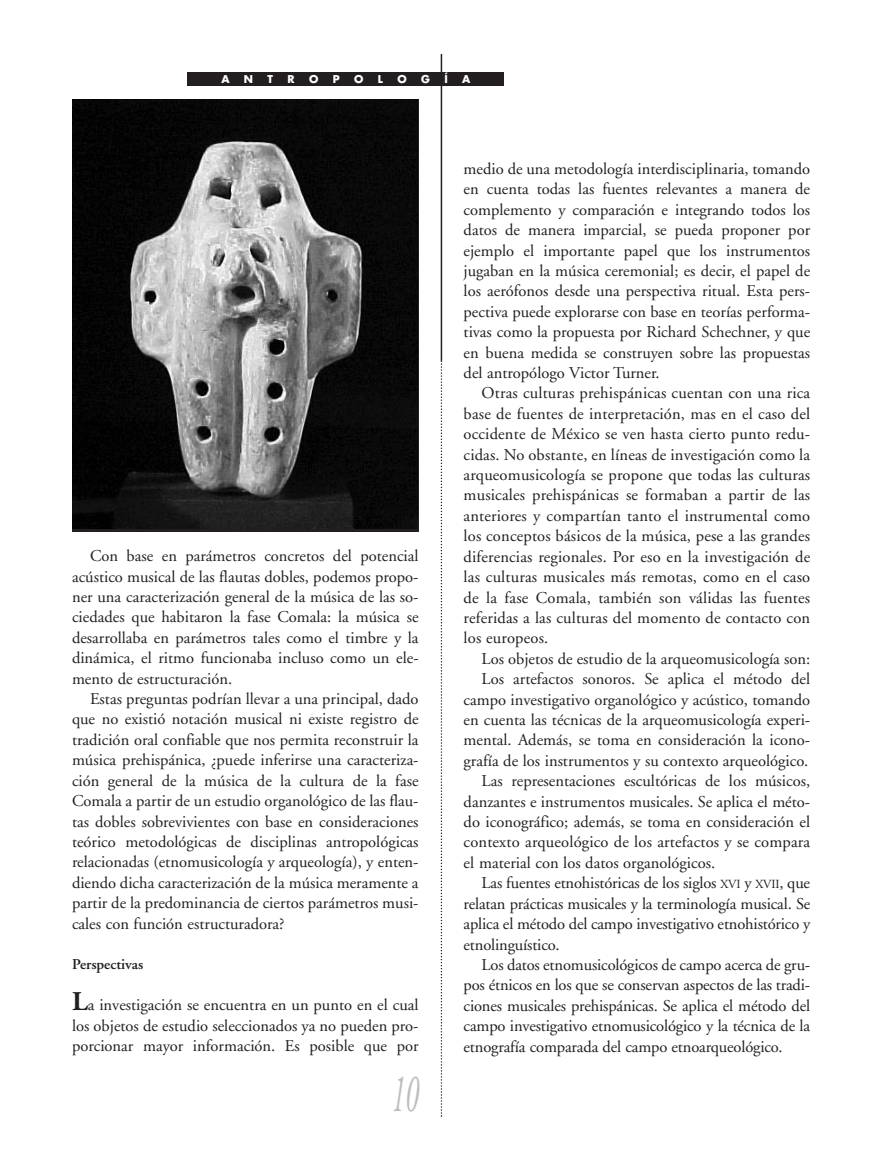
<style>
.page{position:relative;width:893px;height:1170px;background:#fff}
.page>*{position:absolute;margin:0;border:0;box-sizing:border-box;transform-origin:0 0}
.t1{font:italic 54px "Adobe Garamond";color:#bcbdc0;scale:.5 1}
.t2{font:16.5px/20.4px "Adobe Garamond";color:#231f20;text-align:justify}
.t3{font:600 15px "Adobe Garamond";color:#231f20}
.t4{font:700 10.5px "Futura";color:#fff}
.s1{font-weight:700;font-size:27px}
.s2{font-size:12.3px}
</style>
<div class="page">
<hr style="left:441px;top:54px;width:1px;height:306px;background:#231f20">
<svg style="left:441px;top:360px;width:1px;height:756px"></svg>
<div style="left:188px;top:72px;width:316px;height:14px;background:#231f20"></div>
<img style="left:72px;top:99px;width:345px;height:429px">
<p class="t4" style="left:221px;top:74px;width:10px">A</p>
<p class="t4" style="left:244px;top:74px;width:11px">N</p>
<p class="t4" style="left:268px;top:74px;width:7px">T</p>
<p class="t4" style="left:288px;top:74px;width:9px">R</p>
<p class="t4" style="left:309px;top:74px;width:11px">O</p>
<p class="t4" style="left:333px;top:74px;width:8px">P</p>
<p class="t4" style="left:354px;top:74px;width:11px">O</p>
<p class="t4" style="left:378px;top:74px;width:7px">L</p>
<p class="t4" style="left:397px;top:74px;width:11px">O</p>
<p class="t4" style="left:421px;top:74px;width:10px">G</p>
<p class="t4" style="left:444px;top:74px;width:5px">Í</p>
<p class="t4" style="left:462px;top:74px;width:10px">A</p>
<p class="t2" style="left:72px;top:547px;width:348px;text-indent:18px">Con base en parámetros concretos del potencial acústico musical de las flautas dobles, podemos propo&shy;ner una caracterización general de la música de las so&shy;ciedades que habitaron la fase Comala: la música se desarrollaba en parámetros tales como el timbre y la dinámica, el ritmo funcionaba incluso como un ele&shy;mento de estructuración.</p>
<p class="t2" style="left:72px;top:690px;width:348px;text-indent:18px">Estas preguntas podrían llevar a una principal, dado que no existió notación musical ni existe registro de tradición oral confiable que nos permita reconstruir la música prehispánica, ¿puede inferirse una caracteriza&shy;ción general de la música de la cultura de la fase Comala a partir de un estudio organológico de las flau&shy;tas dobles sobrevivientes con base en consideraciones teórico metodológicas de disciplinas antropológicas relacionadas (etnomusicología y arqueología), y enten&shy;diendo dicha caracterización de la música meramente a partir de la predominancia de ciertos parámetros musi&shy;cales con función estructuradora?</p>
<p class="t3" style="left:72px;top:958px;width:73px">Perspectivas</p>
<p class="t2" style="left:72px;top:996px;width:348px"><span class="s1">L</span>a investigación se encuentra en un punto en el cual los objetos de estudio seleccionados ya no pueden pro&shy;porcionar mayor información. Es posible que por</p>
<h1 class="t1" style="left:392px;top:1071px;width:55px">10</h1>
<p class="t2" style="left:464px;top:160px;width:348px">medio de una metodología interdisciplinaria, tomando en cuenta todas las fuentes relevantes a manera de complemento y comparación e integrando todos los datos de manera imparcial, se pueda proponer por ejemplo el importante papel que los instrumentos jugaban en la música ceremonial; es decir, el papel de los aerófonos desde una perspectiva ritual. Esta pers&shy;pectiva puede explorarse con base en teorías performa&shy;tivas como la propuesta por Richard Schechner, y que en buena medida se construyen sobre las propuestas del antropólogo Victor Turner.</p>
<p class="t2" style="left:464px;top:384px;width:348px;text-indent:18px">Otras culturas prehispánicas cuentan con una rica base de fuentes de interpretación, mas en el caso del occidente de México se ven hasta cierto punto redu&shy;cidas. No obstante, en líneas de investigación como la arqueomusicología se propone que todas las culturas musicales prehispánicas se formaban a partir de las anteriores y compartían tanto el instrumental como los conceptos básicos de la música, pese a las grandes diferencias regionales. Por eso en la investigación de las culturas musicales más remotas, como en el caso de la fase Comala, también son válidas las fuentes referidas a las culturas del momento de contacto con los europeos.</p>
<p class="t2" style="left:482px;top:649px;width:330px">Los objetos de estudio de la arqueomusicología son:</p>
<p class="t2" style="left:482px;top:670px;width:330px">Los artefactos sonoros. Se aplica el método del</p>
<p class="t2" style="left:464px;top:690px;width:348px">campo investigativo organológico y acústico, tomando</p>
<p class="t2" style="left:464px;top:711px;width:348px">en cuenta las técnicas de la arqueomusicología experi-</p>
<p class="t2" style="left:464px;top:731px;width:348px">mental. Además, se toma en consideración la icono-</p>
<p class="t2" style="left:464px;top:751px;width:346px">grafía de los instrumentos y su contexto arqueológico.</p>
<p class="t2" style="left:482px;top:772px;width:330px">Las representaciones escultóricas de los músicos,</p>
<p class="t2" style="left:464px;top:792px;width:348px">danzantes e instrumentos musicales. Se aplica el méto-</p>
<p class="t2" style="left:464px;top:812px;width:348px">do iconográfico; además, se toma en consideración el</p>
<p class="t2" style="left:464px;top:833px;width:348px">contexto arqueológico de los artefactos y se compara</p>
<p class="t2" style="left:464px;top:853px;width:253px">el material con los datos organológicos.</p>
<p class="t2" style="left:482px;top:874px;width:330px">Las fuentes etnohistóricas de los siglos <span class="s2">XVI</span> y <span class="s2">XVII</span>, que</p>
<p class="t2" style="left:464px;top:894px;width:348px">relatan prácticas musicales y la terminología musical. Se</p>
<p class="t2" style="left:464px;top:915px;width:348px">aplica el método del campo investigativo etnohistórico y</p>
<p class="t2" style="left:464px;top:935px;width:97px">etnolinguístico.</p>
<p class="t2" style="left:482px;top:955px;width:330px">Los datos etnomusicológicos de campo acerca de gru-</p>
<p class="t2" style="left:464px;top:976px;width:348px">pos étnicos en los que se conservan aspectos de las tradi-</p>
<p class="t2" style="left:464px;top:996px;width:348px">ciones musicales prehispánicas. Se aplica el método del</p>
<p class="t2" style="left:464px;top:1017px;width:348px">campo investigativo etnomusicológico y la técnica de la</p>
<p class="t2" style="left:464px;top:1037px;width:321px">etnografía comparada del campo etnoarqueológico.</p>
</div>
